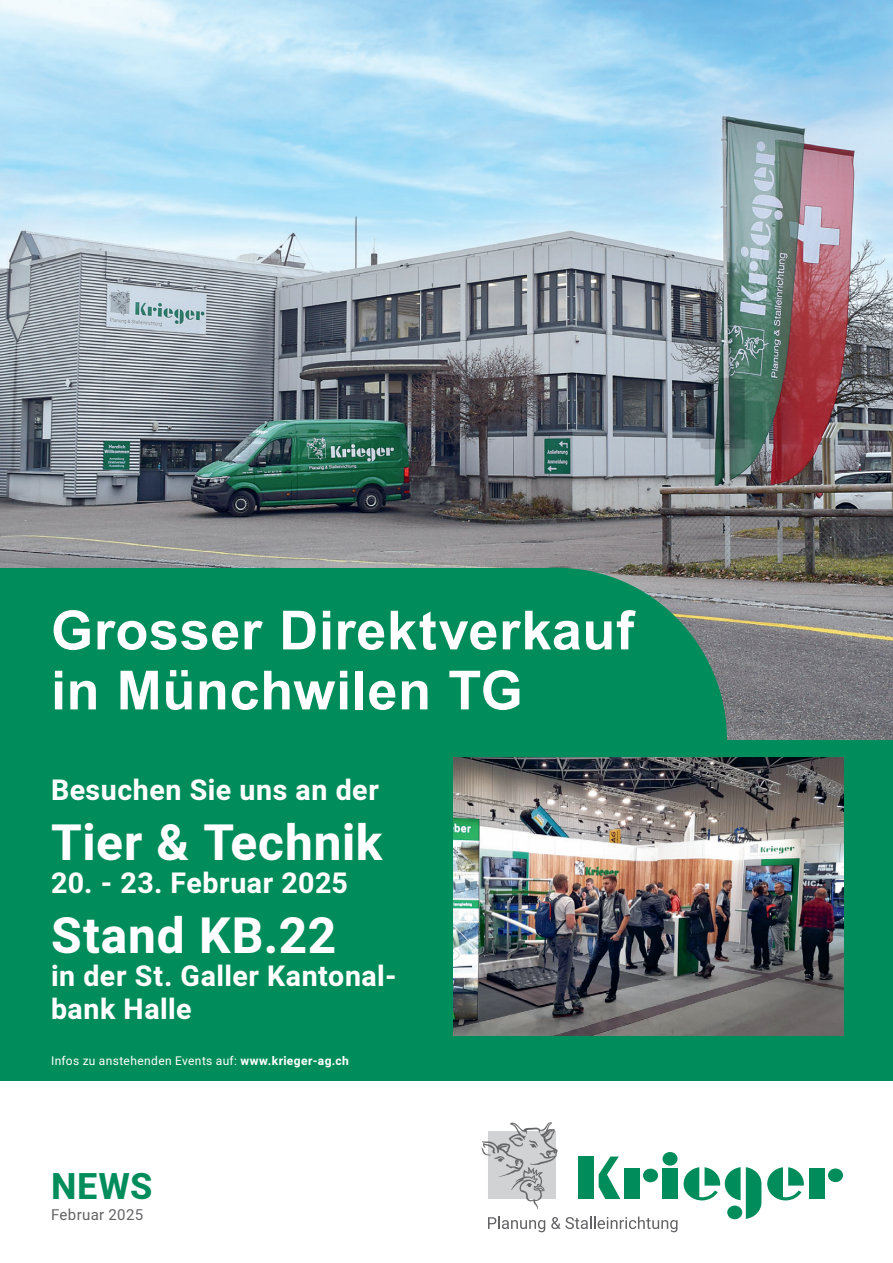
<style>
.page{position:relative;width:893px;height:1263px;background:#fff}
.page>*{position:absolute;margin:0;border:0;box-sizing:border-box;transform-origin:0 0}
.t1{font:700 54px/60px "Arial";letter-spacing:.015em;color:#fff}
.t2{font:700 49.5px "Heebo";letter-spacing:.015em;color:#fff}
.t3{font:700 36px "Heebo";color:#008c5b}
.t4{font:700 28.5px/33px "Heebo";letter-spacing:.02em;color:#fff}
.t5{font:15px "Heebo";letter-spacing:.02em;color:#636366}
.t6{font:12px "Heebo";letter-spacing:.03em;color:#fff}
.s1{font-weight:700}
</style>
<div class="page">
<img style="left:0;top:0;width:893px;height:740px">
<div style="left:0;top:740px;width:893px;height:340px;background:#008c5b"></div>
<svg style="left:556px;top:568px;width:171px;height:172px;background:#1d8b64"></svg>
<div style="left:0;top:568px;width:556px;height:172px;background:#008c5b"></div>
<img style="left:454px;top:758px;width:389px;height:277px">
<svg style="left:482px;top:1122px;width:75px;height:87px"></svg>
<div style="left:625px;top:1169px;width:15px;height:30px;background:#008c5b"></div>
<div style="left:643px;top:1168px;width:15px;height:14px;background:#008c5b;border-radius:50%"></div>
<div style="left:810px;top:1169px;width:15px;height:30px;background:#008c5b"></div>
<div style="left:828px;top:1168px;width:15px;height:14px;background:#008c5b;border-radius:50%"></div>
<div style="left:662px;top:1169px;width:15px;height:30px;background:#008c5b"></div>
<div style="left:662px;top:1152px;width:15px;height:14px;background:#008c5b;border-radius:50%"></div>
<div style="left:579px;top:1156px;width:15px;height:43px;background:#008c5b"></div>
<svg style="left:599px;top:1156px;width:21px;height:43px"></svg>
<svg style="left:767px;top:1167px;width:37px;height:33px"></svg>
<svg style="left:684px;top:1167px;width:77px;height:52px"></svg>
<svg style="left:488px;top:1216px;width:57px;height:16px"></svg>
<svg style="left:551px;top:1216px;width:126px;height:16px"></svg>
<h1 class="t1" style="left:51px;top:601px;width:585px">Grosser Direktverkauf in Münchwilen TG</h1>
<p class="t4" style="left:51px;top:774px;width:329px">Besuchen Sie uns an der</p>
<h2 class="t2" style="left:51px;top:808px;width:333px">Tier &amp; Technik</h2>
<p class="t4" style="left:51px;top:867px;width:298px">20. - 23. Februar 2025</p>
<h2 class="t2" style="left:51px;top:901px;width:287px">Stand KB.22</h2>
<p class="t4" style="left:51px;top:960px;width:347px">in der St. Galler Kantonal&shy;bank Halle</p>
<p class="t6" style="left:51px;top:1052px;width:299px">Infos zu anstehenden Events auf: <span class="s1">www.krieger-ag.ch</span></p>
<p class="t3" style="left:51px;top:1161px;width:103px">NEWS</p>
<p class="t5" style="left:51px;top:1204px;width:94px">Februar 2025</p>
</div>
